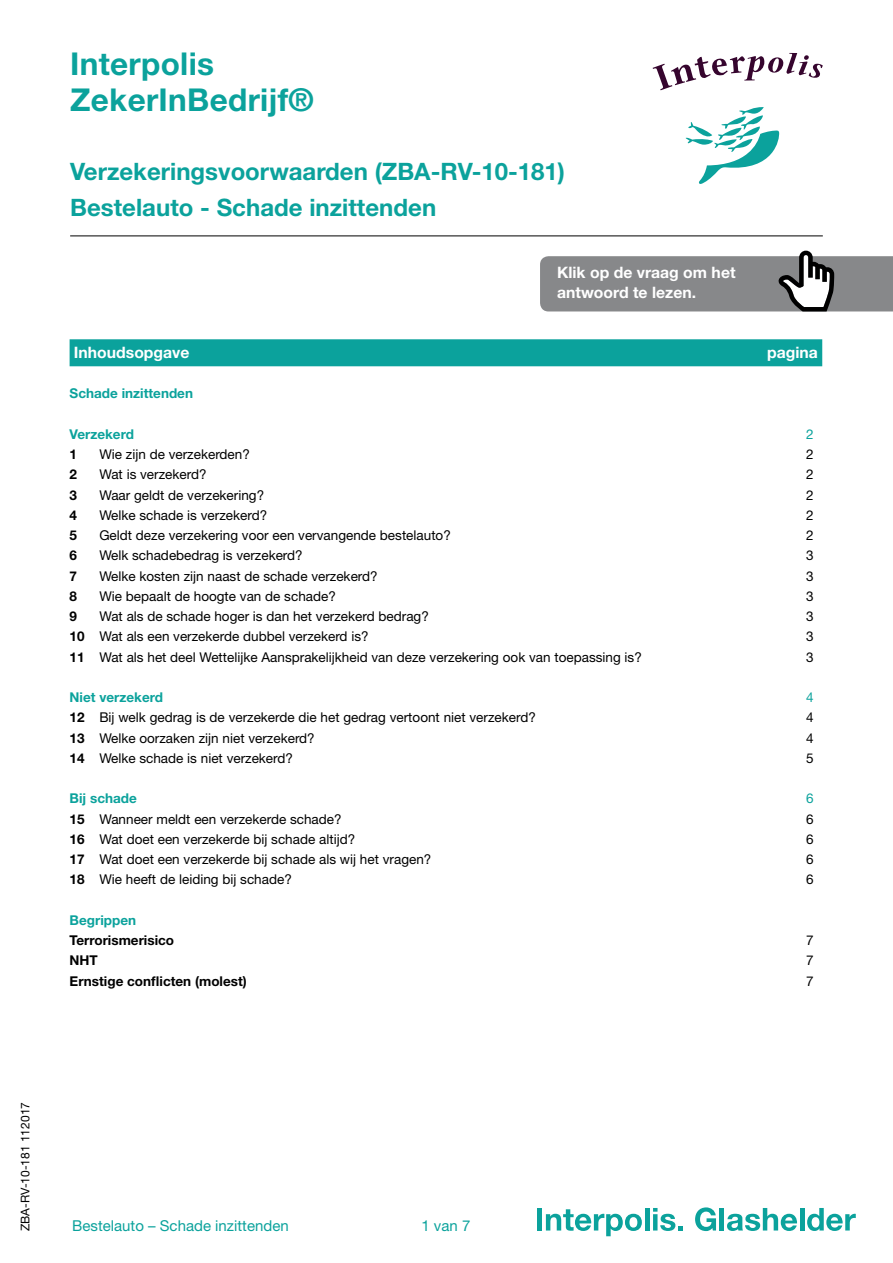
<style>
.page{position:relative;width:893px;height:1263px;background:#fff}
.page>*{position:absolute;margin:0;border:0;box-sizing:border-box;transform-origin:0 0}
.t1{font:700 31.5px/36px "Helvetica Neue LT Std";letter-spacing:.01em;color:#0ba29c}
.t2{font:700 24px/36px "Helvetica Neue LT Std";color:#0ba29c}
.t3{font:700 15.75px/20.2px "Helvetica Neue LT Std";color:#fff}
.t4{font:15px "Helvetica Neue LT Std";color:#0ba29c}
.t5{font:13.5px "Helvetica Neue LT Std";color:#000}
.t6{font:700 13.5px "Helvetica Neue LT Std";color:#0ba29c}
.t7{font:700 13.5px "Helvetica Neue LT Std";color:#000}
.t8{font:13.5px "Helvetica Neue LT Std";color:#0ba29c}
.t9{font:12px "Helvetica Neue LT Std";color:#000}
.s1{font-weight:700}
</style>
<div class="page">
<hr style="left:70px;top:236px;width:753px;height:1px;background:#000">
<div style="left:537px;top:1208px;width:5px;height:22px;background:#0ba29c"></div>
<svg style="left:546px;top:1209px;width:96px;height:27px"></svg>
<hr style="left:645px;top:1208px;width:4px;height:22px;background:#0ba29c">
<svg style="left:653px;top:1208px;width:30px;height:23px"></svg>
<svg style="left:695px;top:1207px;width:21px;height:24px"></svg>
<hr style="left:720px;top:1208px;width:4px;height:22px;background:#0ba29c">
<svg style="left:727px;top:1208px;width:70px;height:23px"></svg>
<hr style="left:800px;top:1208px;width:4px;height:22px;background:#0ba29c">
<svg style="left:807px;top:1208px;width:49px;height:23px"></svg>
<svg style="left:540px;top:251px;width:353px;height:60px;background:#909193"></svg>
<div style="left:70px;top:339px;width:752px;height:27px;background:#0ba29c"></div>
<svg style="left:653px;top:53px;width:170px;height:37px"></svg>
<svg style="left:685px;top:107px;width:95px;height:77px"></svg>
<h1 class="t1" style="left:70px;top:46px;width:245px">Interpolis<br>ZekerInBedrijf®</h1>
<h2 class="t2" style="left:70px;top:153px;width:496px">Verzekeringsvoorwaarden (ZBA-RV-10-181)<br>Bestelauto - Schade inzittenden</h2>
<p class="t3" style="left:557px;top:262px;width:180px">Klik op de vraag om het antwoord te lezen.</p>
<p class="t3" style="left:74px;top:342px;width:117px">Inhoudsopgave</p>
<p class="t3" style="left:767px;top:342px;width:52px">pagina</p>
<p class="t6" style="left:70px;top:385px;width:125px">Schade inzittenden</p>
<p class="t6" style="left:70px;top:426px;width:66px">Verzekerd</p>
<p class="t8" style="left:806px;top:426px;width:9px">2</p>
<p class="t7" style="left:70px;top:446px;width:9px">1</p>
<p class="t5" style="left:99px;top:446px;width:152px">Wie zijn de verzekerden?</p>
<p class="t5" style="left:806px;top:446px;width:9px">2</p>
<p class="t7" style="left:70px;top:466px;width:9px">2</p>
<p class="t5" style="left:99px;top:466px;width:109px">Wat is verzekerd?</p>
<p class="t5" style="left:806px;top:466px;width:9px">2</p>
<p class="t7" style="left:70px;top:486px;width:9px">3</p>
<p class="t5" style="left:99px;top:487px;width:166px">Waar geldt de verzekering?</p>
<p class="t5" style="left:806px;top:487px;width:9px">2</p>
<p class="t7" style="left:70px;top:507px;width:9px">4</p>
<p class="t5" style="left:99px;top:507px;width:169px">Welke schade is verzekerd?</p>
<p class="t5" style="left:806px;top:507px;width:9px">2</p>
<p class="t7" style="left:70px;top:527px;width:9px">5</p>
<p class="t5" style="left:99px;top:527px;width:353px">Geldt deze verzekering voor een vervangende bestelauto?</p>
<p class="t5" style="left:806px;top:527px;width:9px">2</p>
<p class="t7" style="left:70px;top:547px;width:9px">6</p>
<p class="t5" style="left:99px;top:547px;width:205px">Welk schadebedrag is verzekerd?</p>
<p class="t5" style="left:806px;top:547px;width:9px">3</p>
<p class="t7" style="left:70px;top:567px;width:9px">7</p>
<p class="t5" style="left:99px;top:568px;width:280px">Welke kosten zijn naast de schade verzekerd?</p>
<p class="t5" style="left:806px;top:568px;width:9px">3</p>
<p class="t7" style="left:70px;top:588px;width:9px">8</p>
<p class="t5" style="left:99px;top:588px;width:238px">Wie bepaalt de hoogte van de schade?</p>
<p class="t5" style="left:806px;top:588px;width:9px">3</p>
<p class="t7" style="left:70px;top:608px;width:9px">9</p>
<p class="t5" style="left:99px;top:608px;width:331px">Wat als de schade hoger is dan het verzekerd bedrag?</p>
<p class="t5" style="left:806px;top:608px;width:9px">3</p>
<p class="t5" style="left:70px;top:628px;width:301px"><span class="s1">10</span> Wat als een verzekerde dubbel verzekerd is?</p>
<p class="t5" style="left:806px;top:628px;width:9px">3</p>
<p class="t5" style="left:70px;top:649px;width:574px"><span class="s1">11</span> Wat als het deel Wettelijke Aansprakelijkheid van deze verzekering ook van toepassing is?</p>
<p class="t5" style="left:806px;top:649px;width:9px">3</p>
<p class="t6" style="left:70px;top:689px;width:95px">Niet verzekerd</p>
<p class="t8" style="left:806px;top:689px;width:9px">4</p>
<p class="t5" style="left:70px;top:709px;width:468px"><span class="s1">12</span> Bij welk gedrag is de verzekerde die het gedrag vertoont niet verzekerd?</p>
<p class="t5" style="left:806px;top:709px;width:9px">4</p>
<p class="t5" style="left:70px;top:730px;width:247px"><span class="s1">13</span> Welke oorzaken zijn niet verzekerd?</p>
<p class="t5" style="left:806px;top:730px;width:9px">4</p>
<p class="t5" style="left:70px;top:750px;width:225px"><span class="s1">14</span> Welke schade is niet verzekerd?</p>
<p class="t5" style="left:806px;top:750px;width:9px">5</p>
<p class="t6" style="left:70px;top:790px;width:69px">Bij schade</p>
<p class="t8" style="left:806px;top:790px;width:9px">6</p>
<p class="t5" style="left:70px;top:811px;width:274px"><span class="s1">15</span> Wanneer meldt een verzekerde schade?</p>
<p class="t5" style="left:806px;top:811px;width:9px">6</p>
<p class="t5" style="left:70px;top:831px;width:287px"><span class="s1">16</span> Wat doet een verzekerde bij schade altijd?</p>
<p class="t5" style="left:806px;top:831px;width:9px">6</p>
<p class="t5" style="left:70px;top:851px;width:363px"><span class="s1">17</span> Wat doet een verzekerde bij schade als wij het vragen?</p>
<p class="t5" style="left:806px;top:851px;width:9px">6</p>
<p class="t5" style="left:70px;top:871px;width:224px"><span class="s1">18</span> Wie heeft de leiding bij schade?</p>
<p class="t5" style="left:806px;top:871px;width:9px">6</p>
<p class="t6" style="left:70px;top:912px;width:68px">Begrippen</p>
<p class="t7" style="left:70px;top:932px;width:106px">Terrorismerisico</p>
<p class="t5" style="left:806px;top:932px;width:9px">7</p>
<p class="t7" style="left:70px;top:952px;width:30px">NHT</p>
<p class="t5" style="left:806px;top:952px;width:9px">7</p>
<p class="t7" style="left:70px;top:972px;width:179px">Ernstige conflicten (molest)</p>
<p class="t5" style="left:806px;top:973px;width:9px">7</p>
<p class="t9" style="left:18px;top:1231px;width:130px;rotate:-90deg">ZBA-RV-10-181 112017</p>
<p class="t4" style="left:72px;top:1216px;width:218px">Bestelauto – Schade inzittenden</p>
<p class="t4" style="left:421px;top:1217px;width:51px">1 van 7</p>
</div>
